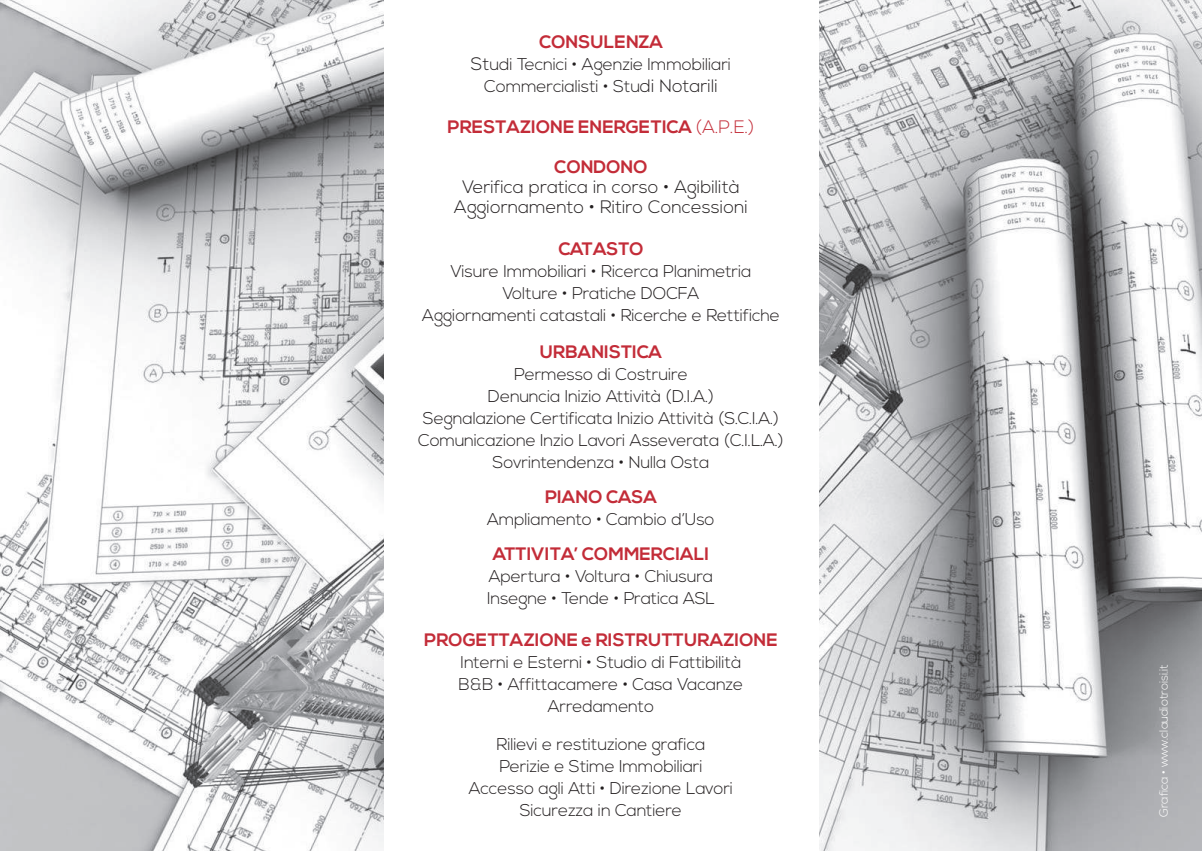
<style>
.page{position:relative;width:1202px;height:851px;background:#fff}
.page>*{position:absolute;margin:0;border:0;box-sizing:border-box;transform-origin:0 0}
.t1{font:700 18px "Nexa";color:#c32c38}
.t2{font:300 18px/20px "Nexa";color:#231f20;text-align:center}
.t3{font:300 17px/22px "Nexa";letter-spacing:-.01em;color:#231f20;text-align:center}
.t4{font:300 12px "Nexa";letter-spacing:-.01em;color:#fff}
.s1{font-size:18px}
.s2{font-weight:300}
</style>
<div class="page">
<img style="left:0;top:0;width:1202px;height:850px">
<div style="left:384px;top:0;width:434px;height:850px;background:#fff"></div>
<p class="t1" style="left:539px;top:31px;width:125px">CONSULENZA</p>
<p class="t3" style="left:471px;top:53px;width:262px"><span class="s1">St</span>udi Tecnici • Agenzie Immobiliari<br>Commercialisti • Stu<span class="s1">di Notarili</span></p>
<p class="t1" style="left:447px;top:116px;width:308px">PRESTAZIONE ENERGETICA <span class="s2">(A.P.E.)</span></p>
<p class="t1" style="left:554px;top:156px;width:95px">CONDONO</p>
<p class="t2" style="left:454px;top:177px;width:295px">Verifica pratica in corso • Agibilità<br>Aggiornamento • Ritiro Concessioni</p>
<p class="t1" style="left:558px;top:238px;width:87px">CATASTO</p>
<p class="t3" style="left:422px;top:260px;width:359px">Visure Immobiliari • Ricerca Planimetria<br>Volture • Pratiche DOCFA<br>Aggiornamenti catastali • Ricerche e Rettifiche</p>
<p class="t1" style="left:540px;top:341px;width:124px">URBANISTICA</p>
<p class="t3" style="left:418px;top:364px;width:367px">Permesso di Costruire<br>Denuncia Inizio Attività (D.I.A.)<br>Segnalazione Certificata Inizio Attività (S.C.I.A.)<br>Comunicazione Inzio Lavori Asseverata (C.I.L.A.)<br>Sovrintendenza • Nulla Osta</p>
<p class="t1" style="left:545px;top:486px;width:113px">PIANO CASA</p>
<p class="t3" style="left:487px;top:509px;width:229px">Ampliamento • Cambio d’Uso</p>
<p class="t1" style="left:493px;top:543px;width:218px">ATTIVITA’ COMMERCIALI</p>
<p class="t3" style="left:487px;top:566px;width:229px;text-align:left">Apertura • Voltura • Chiusura<br>Insegne • Tende • Pratica ASL</p>
<p class="t1" style="left:424px;top:629px;width:355px">PROGETTAZIONE e RISTRUTTURAZIONE</p>
<p class="t3" style="left:459px;top:651px;width:286px">Interni e Esterni • Studio di Fattibilità<br>B&amp;B • Affittacamere • Casa Vacanze<br>Arredamento</p>
<p class="t3" style="left:469px;top:734px;width:266px">Rilievi e restituzione grafica<br>Perizie e Stime Immobiliari<br>Accesso agli Atti • Direzione Lavori<br>Sicurezza in Cantiere</p>
<p class="t4" style="left:1157px;top:816px;width:154px;rotate:-90deg">Grafica • www.claudiotroisi.it</p>
</div>
